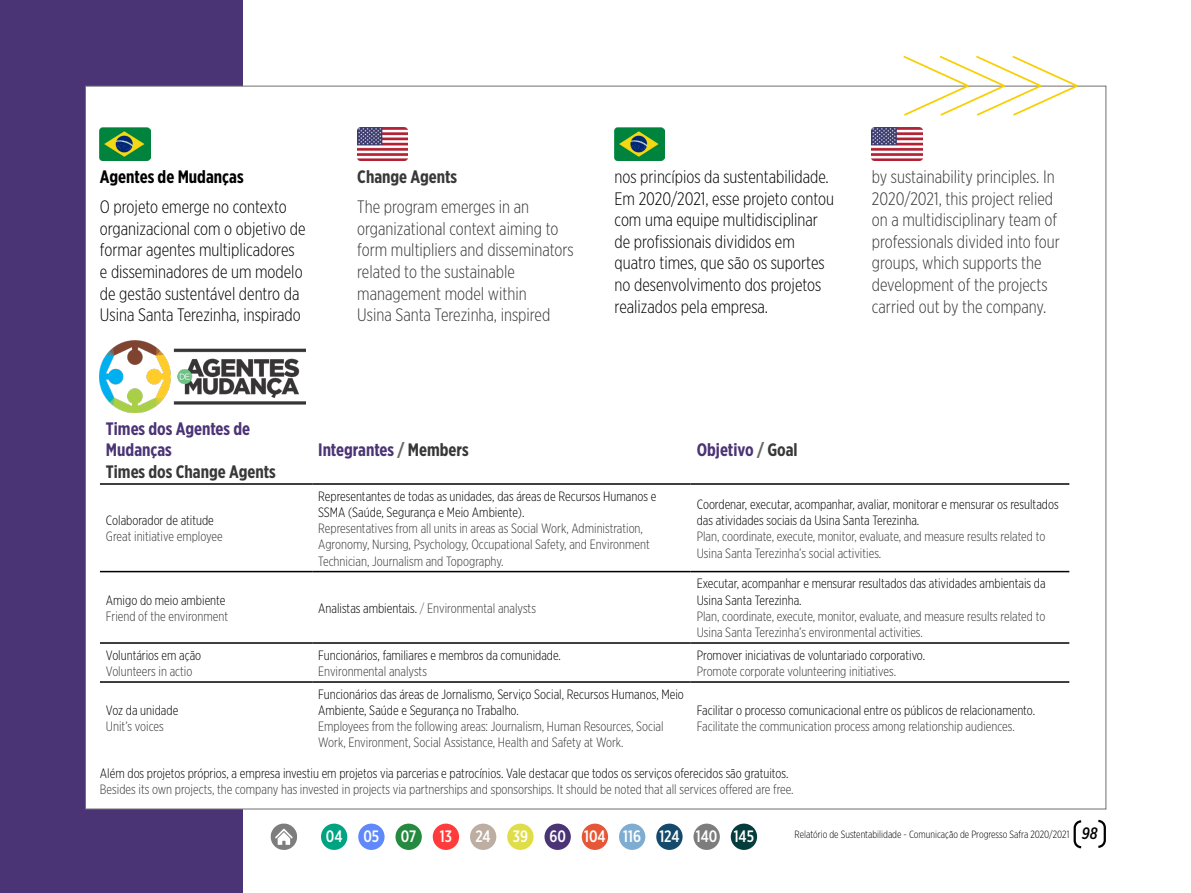
<style>
.page{position:relative;width:1191px;height:893px;background:#fff}
.page>*{position:absolute;margin:0;border:0;box-sizing:border-box;transform-origin:0 0}
.t1{font:300 18px/21.6px "Gotham X Narrow";color:#000}
.t2{font:300 18px/21.6px "Gotham X Narrow";color:#383838}
.t3{font:700 18px/21.6px "Gotham X Narrow";color:#4b3475}
.t4{font:700 18px "Gotham X Narrow";color:#383838}
.t5{font:700 18px "Gotham X Narrow";color:#000}
.t6{font:500 16.5px "Gotham X Narrow";color:#fff}
.t7{font:300 13.5px/16.2px "Gotham X Narrow";color:#383838}
.t8{font:300 13.5px/16.2px "Gotham X Narrow";color:#000}
.t9{font:300 10.5px "Gotham X Narrow";color:#000}
.s1{color:#666766}
.s2{color:#383838}
.s3{color:#000}
.s4{font-weight:500;font-style:italic;font-size:16.5px}
</style>
<div class="page">
<div style="left:321px;top:824px;width:26px;height:26px;background:#00a382;border-radius:50%"></div>
<div style="left:358px;top:824px;width:26px;height:26px;background:#5f88fa;border-radius:50%"></div>
<div style="left:395px;top:824px;width:27px;height:26px;background:#258a40;border-radius:50%"></div>
<div style="left:433px;top:824px;width:26px;height:26px;background:#ff3b3b;border-radius:50%"></div>
<div style="left:470px;top:824px;width:26px;height:26px;background:#bdaea3;border-radius:50%"></div>
<div style="left:507px;top:824px;width:26px;height:26px;background:#e0de48;border-radius:50%"></div>
<div style="left:544px;top:824px;width:27px;height:26px;background:#4a3475;border-radius:50%"></div>
<div style="left:582px;top:824px;width:26px;height:26px;background:#e65737;border-radius:50%"></div>
<div style="left:619px;top:824px;width:26px;height:26px;background:#7fadd1;border-radius:50%"></div>
<div style="left:656px;top:824px;width:26px;height:26px;background:#144a6b;border-radius:50%"></div>
<div style="left:693px;top:824px;width:27px;height:26px;background:#7e7d7e;border-radius:50%"></div>
<div style="left:731px;top:824px;width:26px;height:26px;background:#043d3b;border-radius:50%"></div>
<div style="left:0;top:0;width:242px;height:893px;background:#4a3475"></div>
<div style="left:85px;top:86px;width:1021px;height:723px;background:#fff;border:1px solid #706f6f"></div>
<svg style="left:903px;top:56px;width:175px;height:60px"></svg>
<svg style="left:271px;top:824px;width:26px;height:26px"></svg>
<hr style="left:100px;top:483px;width:212px;height:2px;background:#000">
<hr style="left:312px;top:483px;width:379px;height:2px;background:#000">
<hr style="left:691px;top:483px;width:378px;height:2px;background:#000">
<hr style="left:100px;top:571px;width:212px;height:1px;background:#000">
<hr style="left:312px;top:571px;width:379px;height:1px;background:#000">
<hr style="left:691px;top:571px;width:378px;height:1px;background:#000">
<hr style="left:100px;top:642px;width:212px;height:2px;background:#000">
<hr style="left:312px;top:642px;width:379px;height:2px;background:#000">
<hr style="left:691px;top:642px;width:378px;height:2px;background:#000">
<hr style="left:100px;top:681px;width:212px;height:2px;background:#000">
<hr style="left:312px;top:681px;width:379px;height:2px;background:#000">
<hr style="left:691px;top:681px;width:378px;height:2px;background:#000">
<img style="left:100px;top:128px;width:50px;height:33px">
<img style="left:614px;top:128px;width:51px;height:33px">
<img style="left:357px;top:128px;width:50px;height:33px">
<img style="left:872px;top:128px;width:50px;height:33px">
<img style="left:100px;top:341px;width:205px;height:71px">
<svg style="left:1073px;top:819px;width:33px;height:30px"></svg>
<h1 class="t5" style="left:100px;top:166px;width:145px">Agentes de Mudanças</h1>
<h1 class="t1" style="left:100px;top:196px;width:207px">O projeto emerge no contexto organizacional com o objetivo de formar agentes multiplicadores e disseminadores de um modelo de gestão sustentável dentro da<br>Usina Santa Terezinha, inspirado</h1>
<h1 class="t4" style="left:357px;top:166px;width:101px">Change Agents</h1>
<h1 class="t2" style="left:357px;top:196px;width:218px">The program emerges in an organizational context aiming to form multipliers and disseminators related to the sustainable management model within<br>Usina Santa Terezinha, inspired</h1>
<h1 class="t1" style="left:614px;top:166px;width:221px">nos princípios da sustentabilidade.<br>Em 2020/2021, esse projeto contou com uma equipe multidisciplinar de profissionais divididos em quatro times, que são os suportes no desenvolvimento dos projetos realizados pela empresa.</h1>
<h1 class="t2" style="left:872px;top:166px;width:189px">by sustainability principles. In<br>2020/2021, this project relied on a multidisciplinary team of professionals divided into four groups, which supports the development of the projects carried out by the company.</h1>
<h1 class="t3" style="left:106px;top:417px;width:146px">Times dos Agentes de<br>Mudanças</h1>
<h1 class="t4" style="left:106px;top:461px;width:171px">Times dos Change Agents</h1>
<p class="t8" style="left:106px;top:512px;width:109px">Colaborador de atitude</p>
<p class="t7" style="left:106px;top:528px;width:118px">Great initiative employee</p>
<p class="t8" style="left:106px;top:591px;width:121px">Amigo do meio ambiente</p>
<p class="t7" style="left:106px;top:608px;width:124px">Friend of the environment</p>
<p class="t8" style="left:106px;top:647px;width:97px">Voluntários em ação</p>
<p class="t7" style="left:106px;top:663px;width:88px">Volunteers in actio</p>
<p class="t8" style="left:106px;top:702px;width:74px">Voz da unidade</p>
<p class="t7" style="left:106px;top:718px;width:59px">Unit’s voices</p>
<h1 class="t3" style="left:318px;top:439px;width:152px">Integrantes <span class="s1">/</span> <span class="s2">Members</span></h1>
<h1 class="t3" style="left:697px;top:439px;width:102px">Objetivo <span class="s1">/</span> <span class="s2">Goal</span></h1>
<p class="t8" style="left:318px;top:488px;width:339px">Representantes de todas as unidades, das áreas de Recursos Humanos e<br>SSMA (Saúde, Segurança e Meio Ambiente).</p>
<p class="t7" style="left:318px;top:520px;width:333px">Representatives from all units in areas as Social Work, Administration,<br>Agronomy, Nursing, Psychology, Occupational Safety, and Environment<br>Technician, Journalism and Topography.</p>
<p class="t7" style="left:318px;top:600px;width:219px"><span class="s3">Analistas ambientais.</span> <span class="s1">/</span> Environmental analysts</p>
<p class="t8" style="left:318px;top:647px;width:244px">Funcionários, familiares e membros da comunidade.</p>
<p class="t7" style="left:318px;top:663px;width:110px">Environmental analysts</p>
<p class="t8" style="left:318px;top:686px;width:367px">Funcionários das áreas de Jornalismo, Serviço Social, Recursos Humanos, Meio<br>Ambiente, Saúde e Segurança no Trabalho.</p>
<p class="t7" style="left:318px;top:718px;width:347px">Employees from the following areas: Journalism, Human Resources, Social<br>Work, Environment, Social Assistance, Health and Safety at Work.</p>
<p class="t8" style="left:697px;top:496px;width:363px">Coordenar, executar, acompanhar, avaliar, monitorar e mensurar os resultados das atividades sociais da Usina Santa Terezinha.</p>
<p class="t7" style="left:697px;top:528px;width:350px">Plan, coordinate, execute, monitor, evaluate, and measure results related to<br>Usina Santa Terezinha’s social activities.</p>
<p class="t8" style="left:697px;top:575px;width:350px">Executar, acompanhar e mensurar resultados das atividades ambientais da<br>Usina Santa Terezinha.</p>
<p class="t7" style="left:697px;top:608px;width:350px">Plan, coordinate, execute, monitor, evaluate, and measure results related to<br>Usina Santa Terezinha’s environmental activities.</p>
<p class="t8" style="left:697px;top:647px;width:230px">Promover iniciativas de voluntariado corporativo.</p>
<p class="t7" style="left:697px;top:663px;width:201px">Promote corporate volunteering initiatives.</p>
<p class="t8" style="left:697px;top:702px;width:340px">Facilitar o processo comunicacional entre os públicos de relacionamento.</p>
<p class="t7" style="left:697px;top:718px;width:319px">Facilitate the communication process among relationship audiences.</p>
<p class="t8" style="left:100px;top:765px;width:690px">Além dos projetos próprios, a empresa investiu em projetos via parcerias e patrocínios. Vale destacar que todos os serviços oferecidos são gratuitos.</p>
<p class="t7" style="left:100px;top:781px;width:695px">Besides its own projects, the company has invested in projects via partnerships and sponsorships. It should be noted that all services offered are free.</p>
<p class="t6" style="left:326px;top:826px;width:18px">04</p>
<p class="t6" style="left:363px;top:826px;width:17px">05</p>
<p class="t6" style="left:401px;top:826px;width:17px">07</p>
<p class="t6" style="left:440px;top:826px;width:14px">13</p>
<p class="t6" style="left:475px;top:826px;width:17px">24</p>
<p class="t6" style="left:513px;top:826px;width:17px">39</p>
<p class="t6" style="left:549px;top:826px;width:206px">60 104 116 124 140 145</p>
<p class="t9" style="left:794px;top:828px;width:304px">Relatório de Sustentabilidade - Comunicação de Progresso Safra 2020/2021 <span class="s4">98</span></p>
</div>
